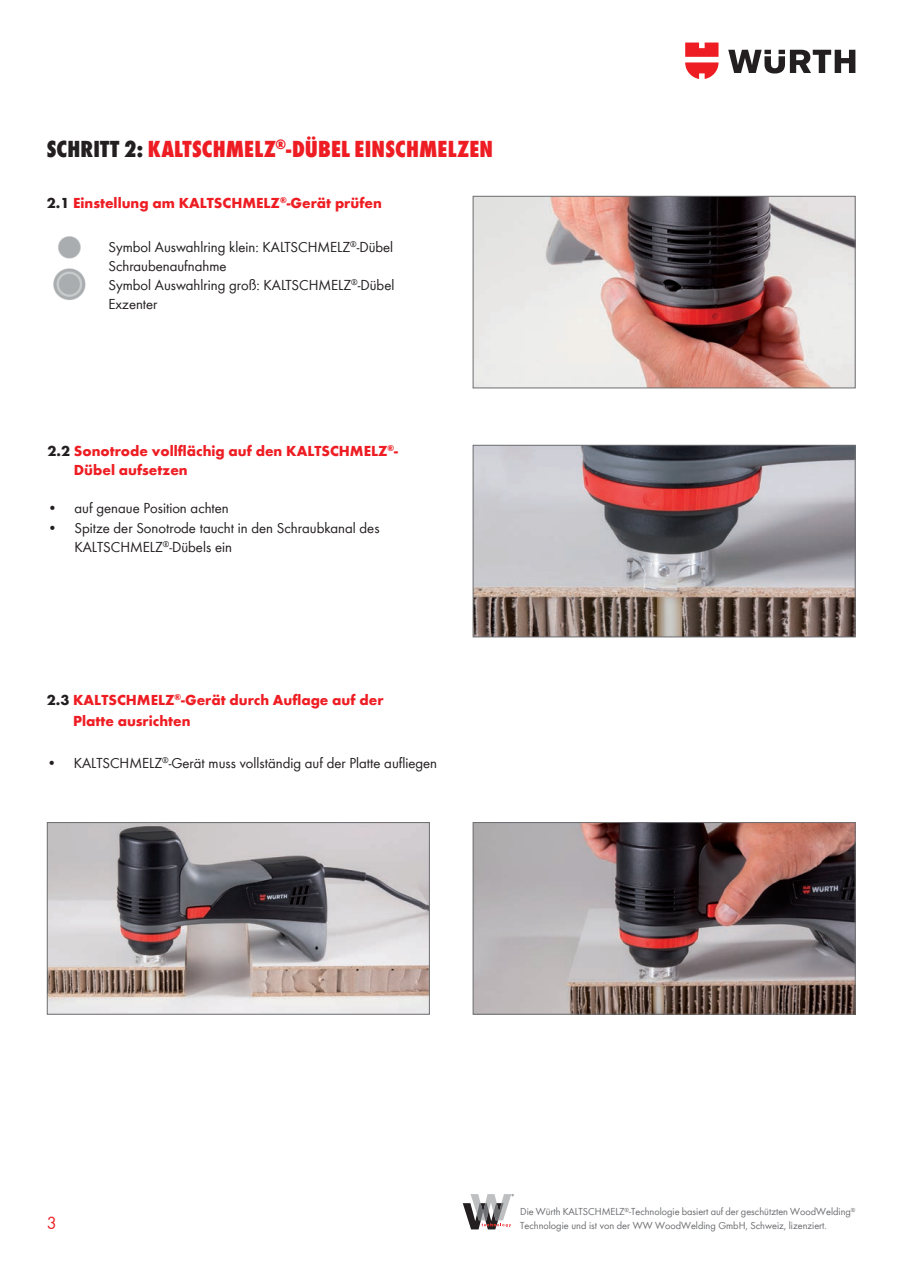
<style>
.page{position:relative;width:898px;height:1272px;background:#fff}
.page>*{position:absolute;margin:0;border:0;box-sizing:border-box;transform-origin:0 0}
.t1{font:800 condensed 24px "Wuerth Global";letter-spacing:.01em;color:#ee1d23}
.t2{font:18px "Wuerth";color:#ee1d23}
.t3{font:700 15px/19.2px "Wuerth Global";color:#ee1d23}
.t4{font:15px/19.2px "Wuerth Global";color:#231f20}
.t5{font:15px/19.2px "Wuerth";color:#231f20}
.t6{font:10.5px/13.5px "Wuerth Global";color:#6c6d70}
.s1{color:#231f20}
.s2{font-family:"Wuerth Extra Bold Cond Caps";font-weight:400;font-stretch:normal}
</style>
<div class="page">
<svg style="left:728px;top:50px;width:127px;height:23px"></svg>
<svg style="left:685px;top:43px;width:33px;height:36px"></svg>
<img style="left:53px;top:236px;width:33px;height:64px">
<img style="left:474px;top:198px;width:379px;height:188px">
<div style="left:472px;top:196px;width:383px;height:192px;border:1px solid #6c6d70"></div>
<img style="left:474px;top:447px;width:379px;height:188px">
<div style="left:472px;top:445px;width:383px;height:192px;border:1px solid #6c6d70"></div>
<img style="left:474px;top:824px;width:379px;height:188px">
<div style="left:472px;top:822px;width:383px;height:192px;border:1px solid #6c6d70"></div>
<img style="left:49px;top:824px;width:378px;height:188px">
<div style="left:47px;top:822px;width:382px;height:192px;border:1px solid #6c6d70"></div>
<svg style="left:462px;top:1194px;width:51px;height:35px"></svg>
<h1 class="t1" style="left:47px;top:135px;width:447px"><span class="s1">SCHRITT 2:</span> KALTSCHME<span class="s2">LZ</span><sup>®</sup>-DÜBEL EINSCHMELZEN</h1>
<p class="t3" style="left:47px;top:193px;width:336px"><span class="s1">2.1</span> Einstellung am KALTSCHMELZ<sup>®</sup>-Gerät prüfen</p>
<p class="t5" style="left:108px;top:236px;width:287px">Symbol Auswahlring klein: KALTSCHMELZ<sup>®</sup>-Dübel<br>Schraubenaufnahme<br>Symbol Auswahlring groß: KALTSCHMELZ<sup>®</sup>-Dübel<br>Exzenter</p>
<p class="t3" style="left:74px;top:441px;width:325px;text-indent:-26px"><span class="s1">2.2</span> Sonotrode vollflächig auf den KALTSCHMELZ<sup>®</sup>-<br>Dübel aufsetzen</p>
<p class="t4" style="left:47px;top:498px;width:183px">• auf genaue Position achten</p>
<p class="t4" style="left:74px;top:518px;width:306px;text-indent:-27px">• Spitze der Sonotrode taucht in den Schraubkanal des<br>KALTSCHMELZ<sup>®</sup>-Dübels ein</p>
<p class="t3" style="left:73px;top:689px;width:312px;line-height:21px;text-indent:-26px"><span class="s1">2.3</span> KALTSCHMELZ<sup>®</sup>-Gerät durch Auflage auf der<br>Platte ausrichten</p>
<p class="t4" style="left:47px;top:753px;width:392px">• KALTSCHMELZ<sup>®</sup>-Gerät muss vollständig auf der Platte aufliegen</p>
<p class="t2" style="left:47px;top:1210px;width:11px">3</p>
<p class="t6" style="left:520px;top:1204px;width:336px">Die Würth KALTSCHMELZ<sup>®</sup>-Technologie basiert auf der geschützten WoodWelding<sup>®<br></sup>Technologie und ist von der WW WoodWelding GmbH, Schweiz, lizenziert.</p>
</div>
